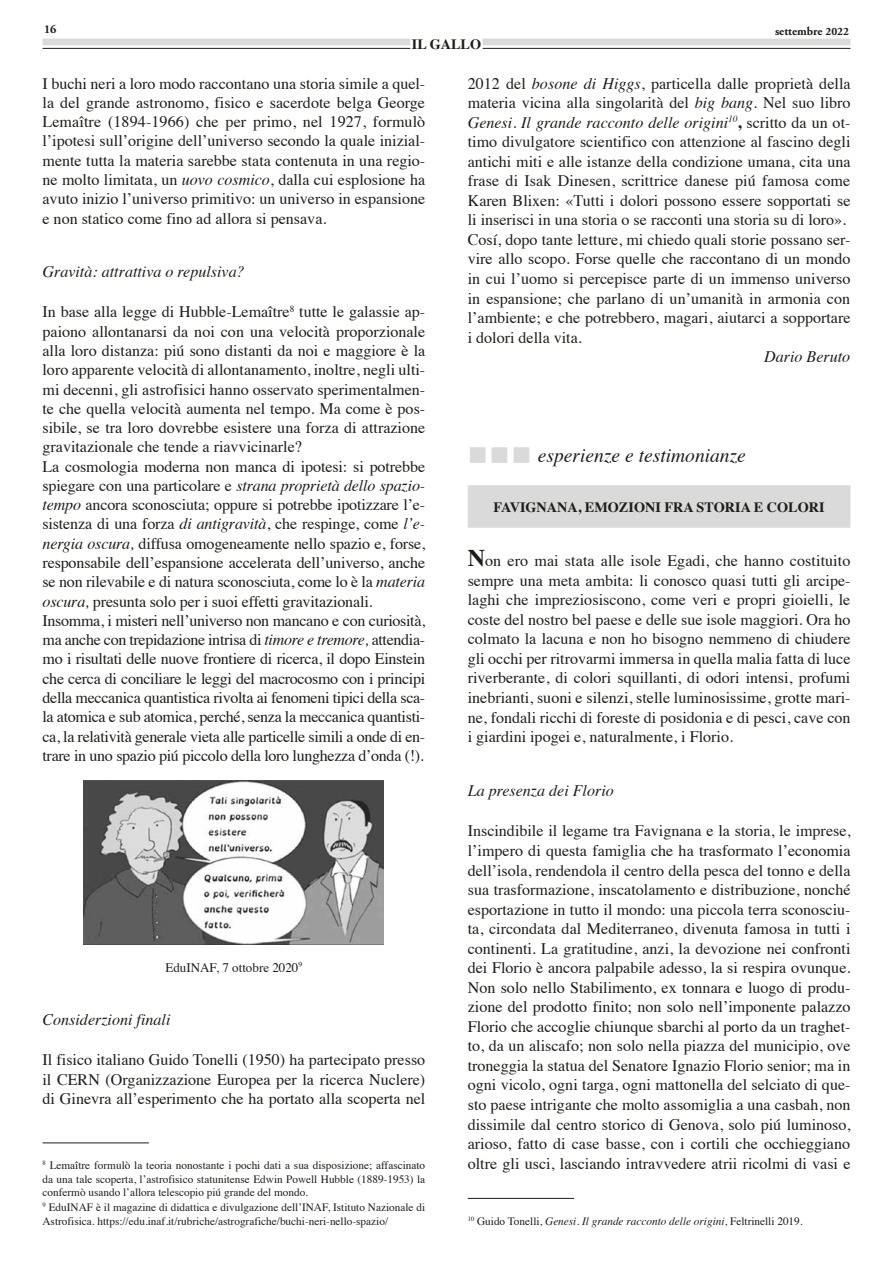
<style>
.page{position:relative;width:893px;height:1263px;background:#fff}
.page>*{position:absolute;margin:0;border:0;box-sizing:border-box;transform-origin:0 0}
.t1{font:italic 19.5px "Times";color:#1d1d1b}
.t2{font:16.05px/19.5px "Times";color:#1d1d1b;text-align:justify}
.t3{font:italic 16.05px "Times";color:#1d1d1b}
.t4{font:700 14.25px "Times";color:#1d1d1b}
.t5{font:13.05px "Times";color:#1d1d1b}
.t6{font:700 12px "Adobe Garamond";color:#1d1d1b}
.t7{font:11.25px/13.5px "Times";color:#1d1d1b;text-align:justify}
.t8{font:italic 11.25px "Times";color:#1d1d1b}
.s1{font-size:11.25px}
.s2{font-style:italic}
.s3{font-weight:700}
.s4{color:#dadada}
.s5{font-weight:700;font-size:24px}
.s6{font-style:normal}
</style>
<div class="page">
<hr style="left:43px;top:48px;width:367px;height:1px;background:#1d1d1b">
<hr style="left:483px;top:48px;width:367px;height:1px;background:#1d1d1b">
<div style="left:43px;top:39px;width:367px;height:6px;background:#dadada"></div>
<div style="left:483px;top:39px;width:367px;height:6px;background:#dadada"></div>
<hr style="left:43px;top:1142px;width:106px;height:1px;background:#1d1d1b">
<div style="left:468px;top:485px;width:382px;height:43px;background:#dadada"></div>
<hr style="left:468px;top:1198px;width:106px;height:1px;background:#1d1d1b">
<img style="left:84px;top:780px;width:300px;height:165px">
<p class="t6" style="left:44px;top:23px;width:14px">16</p>
<p class="t4" style="left:412px;top:30px;width:71px">IL GALLO</p>
<p class="t6" style="left:775px;top:25px;width:75px">settembre <span class="s1">2022</span></p>
<p class="t2" style="left:43px;top:72px;width:384px">I buchi neri a loro modo raccontano una storia simile a quel&shy;la del grande astronomo, fisico e sacerdote belga George Lemaître (1894-1966) che per primo, nel 1927, formulò l’ipotesi sull’origine dell’universo secondo la quale inizial&shy;mente tutta la materia sarebbe stata contenuta in una regio&shy;ne molto limitata, un <span class="s2">uovo cosmico</span>, dalla cui esplosione ha avuto inizio l’universo primitivo: un universo in espansione e non statico come fino ad allora si pensava.</p>
<p class="t3" style="left:43px;top:257px;width:204px">Gravità: attrattiva o repulsiva?</p>
<p class="t2" style="left:43px;top:301px;width:384px;text-align:left">In base alla legge di Hubble-Lemaître<sup>8</sup> tutte le galassie ap&shy;paiono allontanarsi da noi con una velocità proporzionale alla loro distanza: piú sono distanti da noi e maggiore è la loro apparente velocità di allontanamento, inoltre, negli ulti&shy;mi decenni, gli astrofisici hanno osservato sperimentalmen&shy;te che quella velocità aumenta nel tempo. Ma come è pos&shy;sibile, se tra loro dovrebbe esistere una forza di attrazione gravitazionale che tende a riavvicinarle?<br>La cosmologia moderna non manca di ipotesi: si potrebbe spiegare con una particolare e <span class="s2">strana proprietà dello spazio&shy;tempo</span> ancora sconosciuta; oppure si potrebbe ipotizzare l’e&shy;sistenza di una forza <span class="s2">di antigravità</span>, che respinge, come <span class="s2">l’e&shy;nergia oscura,</span> diffusa omogeneamente nello spazio e, forse, responsabile dell’espansione accelerata dell’universo, anche se non rilevabile e di natura sconosciuta, come lo è la <span class="s2">materia oscura,</span> presunta solo per i suoi effetti gravitazionali.<br>Insomma, i misteri nell’universo non mancano e con curiosità, ma anche con trepidazione intrisa di <span class="s2">timore e tremore,</span> attendia&shy;mo i risultati delle nuove frontiere di ricerca, il dopo Einstein che cerca di conciliare le leggi del macrocosmo con i principi della meccanica quantistica rivolta ai fenomeni tipici della sca&shy;la atomica e sub atomica, perché, senza la meccanica quantisti&shy;ca, la relatività generale vieta alle particelle simili a onde di en&shy;trare in uno spazio piú piccolo della loro lunghezza d’onda (!).</p>
<p class="t5" style="left:165px;top:955px;width:138px">EduINAF, 7 ottobre 2020<sup>9</sup></p>
<p class="t3" style="left:43px;top:1005px;width:129px">Considerzioni finali</p>
<p class="t2" style="left:43px;top:1049px;width:384px">Il fisico italiano Guido Tonelli (1950) ha partecipato presso il CERN (Organizzazione Europea per la ricerca Nuclere) di Ginevra all’esperimento che ha portato alla scoperta nel</p>
<p class="t7" style="left:43px;top:1158px;width:384px"><sup>8</sup> Lemaître formulò la teoria nonostante i pochi dati a sua disposizione; affascinato da una tale scoperta, l’astrofisico statunitense Edwin Powell Hubble (1889-1953) la confermò usando l’allora telescopio piú grande del mondo.</p>
<p class="t7" style="left:43px;top:1200px;width:384px"><sup>9</sup> EduINAF è il magazine di didattica e divulgazione dell’INAF, Istituto Nazionale di<br>Astrofisica. https://edu.inaf.it/rubriche/astrografiche/buchi-neri-nello-spazio/</p>
<p class="t2" style="left:468px;top:72px;width:384px;text-align:left">2012 del <span class="s2">bosone di Higgs</span>, particella dalle proprietà della materia vicina alla singolarità del <span class="s2">big bang</span>. Nel suo libro <span class="s2">Genesi. Il grande racconto delle origini</span><sup>10</sup><span class="s3">,</span> scritto da un ot&shy;timo divulgatore scientifico con attenzione al fascino degli antichi miti e alle istanze della condizione umana, cita una frase di Isak Dinesen, scrittrice danese piú famosa come Karen Blixen: «Tutti i dolori possono essere sopportati se li inserisci in una storia o se racconti una storia su di loro».<br>Cosí, dopo tante letture, mi chiedo quali storie possano ser&shy;vire allo scopo. Forse quelle che raccontano di un mondo in cui l’uomo si percepisce parte di un immenso universo in espansione; che parlano di un’umanità in armonia con l’ambiente; e che potrebbero, magari, aiutarci a sopportare i dolori della vita.</p>
<p class="t3" style="left:764px;top:343px;width:88px">Dario Beruto</p>
<p class="t1" style="left:468px;top:439px;width:280px"><span class="s4">■■■</span> esperienze e testimonianze</p>
<p class="t4" style="left:494px;top:493px;width:332px">FAVIGNANA, EMOZIONI FRA STORIA E COLORI</p>
<p class="t2" style="left:468px;top:550px;width:384px"><span class="s5">N</span>on ero mai stata alle isole Egadi, che hanno costituito sempre una meta ambita: li conosco quasi tutti gli arcipe&shy;laghi che impreziosiscono, come veri e propri gioielli, le coste del nostro bel paese e delle sue isole maggiori. Ora ho colmato la lacuna e non ho bisogno nemmeno di chiudere gli occhi per ritrovarmi immersa in quella malia fatta di luce riverberante, di colori squillanti, di odori intensi, profumi inebrianti, suoni e silenzi, stelle luminosissime, grotte mari&shy;ne, fondali ricchi di foreste di posidonia e di pesci, cave con i giardini ipogei e, naturalmente, i Florio.</p>
<p class="t3" style="left:468px;top:776px;width:148px">La presenza dei Florio</p>
<p class="t2" style="left:468px;top:820px;width:384px">Inscindibile il legame tra Favignana e la storia, le imprese, l’impero di questa famiglia che ha trasformato l’economia dell’isola, rendendola il centro della pesca del tonno e della sua trasformazione, inscatolamento e distribuzione, nonché esportazione in tutto il mondo: una piccola terra sconosciu&shy;ta, circondata dal Mediterraneo, divenuta famosa in tutti i continenti. La gratitudine, anzi, la devozione nei confronti dei Florio è ancora palpabile adesso, la si respira ovunque.<br>Non solo nello Stabilimento, ex tonnara e luogo di produ&shy;zione del prodotto finito; non solo nell’imponente palazzo Florio che accoglie chiunque sbarchi al porto da un traghet&shy;to, da un aliscafo; non solo nella piazza del municipio, ove troneggia la statua del Senatore Ignazio Florio senior; ma in ogni vicolo, ogni targa, ogni mattonella del selciato di que&shy;sto paese intrigante che molto assomiglia a una casbah, non dissimile dal centro storico di Genova, solo piú luminoso, arioso, fatto di case basse, con i cortili che occhieggiano oltre gli usci, lasciando intravvedere atrii ricolmi di vasi e</p>
<p class="t8" style="left:468px;top:1211px;width:336px"><sup>10</sup> <span class="s6">Guido Tonelli,</span> Genesi. Il grande racconto delle origini<span class="s6">, Feltrinelli 2019.</span></p>
</div>
